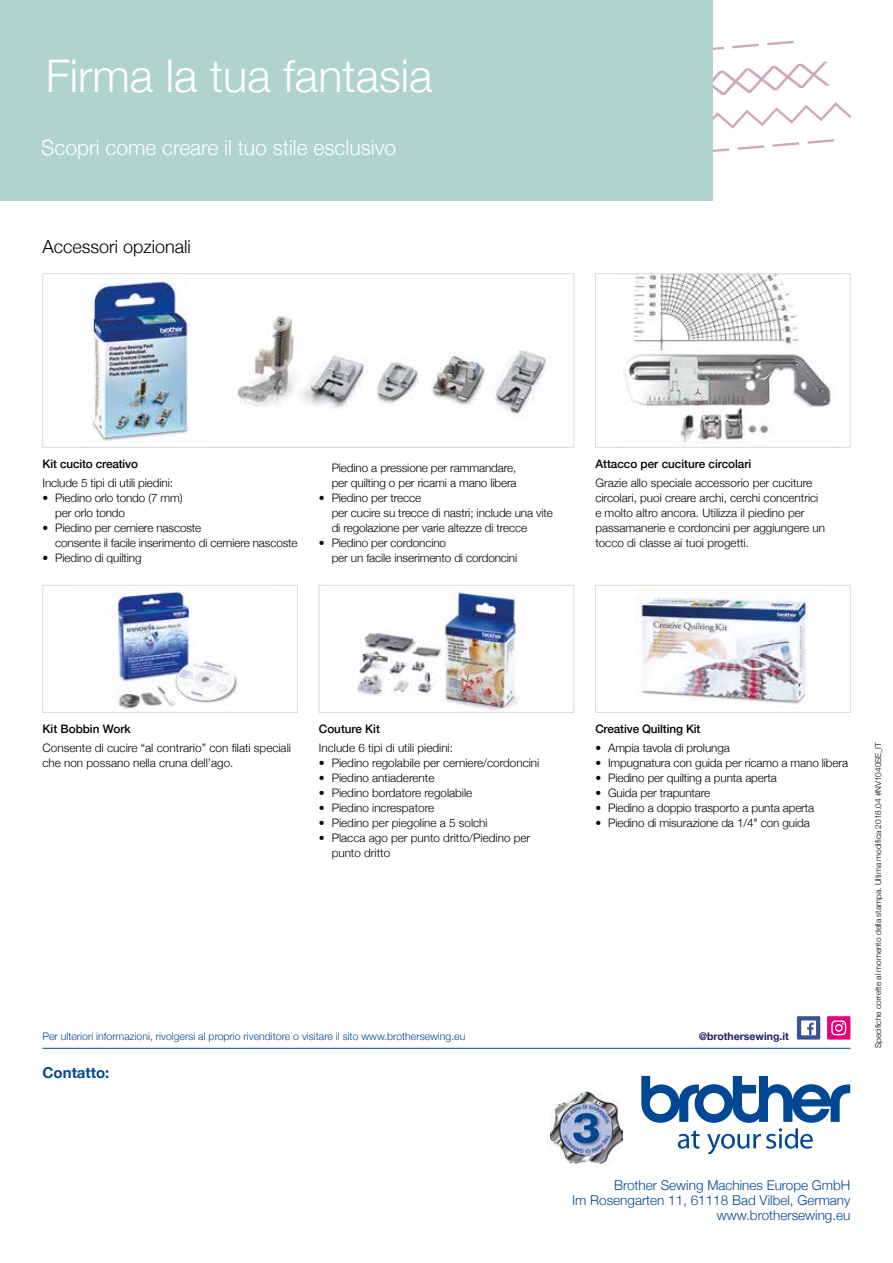
<style>
.page{position:relative;width:893px;height:1263px;background:#fff}
.page>*{position:absolute;margin:0;border:0;box-sizing:border-box;transform-origin:0 0}
.t1{font:300 45px "Helvetica Neue";color:#fff}
.t2{font:300 21px "Helvetica Neue";color:#fff}
.t3{font:300 18px "Helvetica Neue";color:#000}
.t4{font:700 15px "Helvetica Neue";color:#004893}
.t5{font:300 13.5px/15px "Helvetica Neue";color:#004893;text-align:right}
.t6{font:300 11.7px/15px "Helvetica Neue";letter-spacing:-.01em;color:#000}
.t7{font:500 11.7px "Helvetica Neue";color:#000}
.t8{font:300 10.5px "Helvetica Neue";color:#004893}
.t9{font:700 10.5px "Helvetica Neue";color:#1e216a}
.t10{font:300 8.25px "Helvetica Neue";color:#000}
</style>
<div class="page">
<svg style="left:712px;top:39px;width:140px;height:139px"></svg>
<svg style="left:641px;top:1076px;width:209px;height:77px"></svg>
<div style="left:0;top:0;width:712px;height:201px;background:#b0d3ce"></div>
<hr style="left:43px;top:1048px;width:807px;height:1px;background:#004893">
<img style="left:550px;top:1091px;width:73px;height:72px">
<img style="left:234px;top:315px;width:312px;height:102px">
<div style="left:43px;top:273px;width:531px;height:175px;border:1px solid #d9dada"></div>
<img style="left:107px;top:587px;width:131px;height:122px">
<div style="left:43px;top:585px;width:255px;height:128px;border:1px solid #d9dada"></div>
<img style="left:635px;top:589px;width:174px;height:119px">
<div style="left:595px;top:585px;width:255px;height:128px;border:1px solid #d9dada"></div>
<img style="left:624px;top:275px;width:207px;height:169px">
<div style="left:595px;top:273px;width:255px;height:175px;border:1px solid #d9dada"></div>
<img style="left:357px;top:587px;width:161px;height:124px">
<div style="left:319px;top:585px;width:255px;height:128px;border:1px solid #d9dada"></div>
<img style="left:91px;top:278px;width:98px;height:163px">
<div style="left:797px;top:1016px;width:23px;height:23px;background:#3c5193"></div>
<div style="left:801px;top:1020px;width:15px;height:15px;background:#fff"></div>
<svg style="left:807px;top:1023px;width:7px;height:12px"></svg>
<div style="left:827px;top:1016px;width:23px;height:23px;background:#e5007c"></div>
<svg style="left:831px;top:1020px;width:15px;height:15px"></svg>
<h1 class="t1" style="left:46px;top:39px;width:388px">Firma la tua fantasia</h1>
<h2 class="t2" style="left:41px;top:130px;width:356px">Scopri come creare il tuo stile esclusivo</h2>
<h3 class="t3" style="left:42px;top:232px;width:150px">Accessori opzionali</h3>
<p class="t7" style="left:43px;top:454px;width:97px">Kit cucito creativo</p>
<p class="t6" style="left:43px;top:475px;width:132px">Include 5 tipi di utili piedini:</p>
<p class="t6" style="left:55px;top:490px;width:129px;text-indent:-13px">• Piedino orlo tondo (7 mm) per orlo tondo</p>
<p class="t6" style="left:55px;top:520px;width:244px;text-indent:-13px">• Piedino per cerniere nascoste<br>consente il facile inserimento di cerniere nascoste</p>
<p class="t6" style="left:43px;top:550px;width:101px">• Piedino di quilting</p>
<p class="t6" style="left:332px;top:460px;width:186px">Piedino a pressione per rammandare, per quilting o per ricami a mano libera</p>
<p class="t6" style="left:332px;top:490px;width:223px;text-indent:-13px">• Piedino per trecce<br>per cucire su trecce di nastri; include una vite di regolazione per varie altezze di trecce</p>
<p class="t6" style="left:332px;top:535px;width:187px;text-indent:-13px">• Piedino per cordoncino<br>per un facile inserimento di cordoncini</p>
<p class="t7" style="left:595px;top:454px;width:158px">Attacco per cuciture circolari</p>
<p class="t6" style="left:595px;top:475px;width:231px">Grazie allo speciale accessorio per cuciture circolari, puoi creare archi, cerchi concentrici e molto altro ancora. Utilizza il piedino per passamanerie e cordoncini per aggiungere un tocco di classe ai tuoi progetti.</p>
<p class="t7" style="left:43px;top:719px;width:90px">Kit Bobbin Work</p>
<p class="t6" style="left:43px;top:740px;width:250px">Consente di cucire “al contrario” con filati speciali che non possano nella cruna dell’ago.</p>
<p class="t7" style="left:319px;top:719px;width:63px">Couture Kit</p>
<p class="t6" style="left:319px;top:740px;width:136px">Include 6 tipi di utili piedini:</p>
<p class="t6" style="left:319px;top:755px;width:222px">• Piedino regolabile per cerniere/cordoncini</p>
<p class="t6" style="left:319px;top:770px;width:117px">• Piedino antiaderente</p>
<p class="t6" style="left:319px;top:785px;width:155px">• Piedino bordatore regolabile</p>
<p class="t6" style="left:319px;top:800px;width:117px">• Piedino increspatore</p>
<p class="t6" style="left:319px;top:815px;width:170px">• Piedino per piegoline a 5 solchi</p>
<p class="t6" style="left:332px;top:830px;width:200px;text-indent:-13px">• Placca ago per punto dritto/Piedino per punto dritto</p>
<p class="t8" style="left:43px;top:1027px;width:424px">Per ulteriori informazioni, rivolgersi al proprio rivenditore o visitare il sito www.brothersewing.eu</p>
<p class="t7" style="left:595px;top:719px;width:107px">Creative Quilting Kit</p>
<p class="t6" style="left:595px;top:740px;width:136px">• Ampia tavola di prolunga</p>
<p class="t6" style="left:595px;top:755px;width:254px">• Impugnatura con guida per ricamo a mano libera</p>
<p class="t6" style="left:595px;top:770px;width:183px">• Piedino per quilting a punta aperta</p>
<p class="t6" style="left:595px;top:785px;width:116px">• Guida per trapuntare</p>
<p class="t6" style="left:595px;top:800px;width:220px">• Piedino a doppio trasporto a punta aperta</p>
<p class="t6" style="left:595px;top:815px;width:216px">• Piedino di misurazione da 1/4" con guida</p>
<p class="t9" style="left:699px;top:1027px;width:92px">@brothersewing.it</p>
<p class="t10" style="left:872px;top:1048px;width:308px;rotate:-90deg">Specifiche corrette al momento della stampa. Ultima modifica 2018.04 #NV1040SE_IT</p>
<p class="t4" style="left:43px;top:1061px;width:68px">Contatto:</p>
<p class="t5" style="left:572px;top:1177px;width:280px">Brother Sewing Machines Europe GmbH<br>Im Rosengarten 11, 61118 Bad Vilbel, Germany www.brothersewing.eu</p>
</div>
